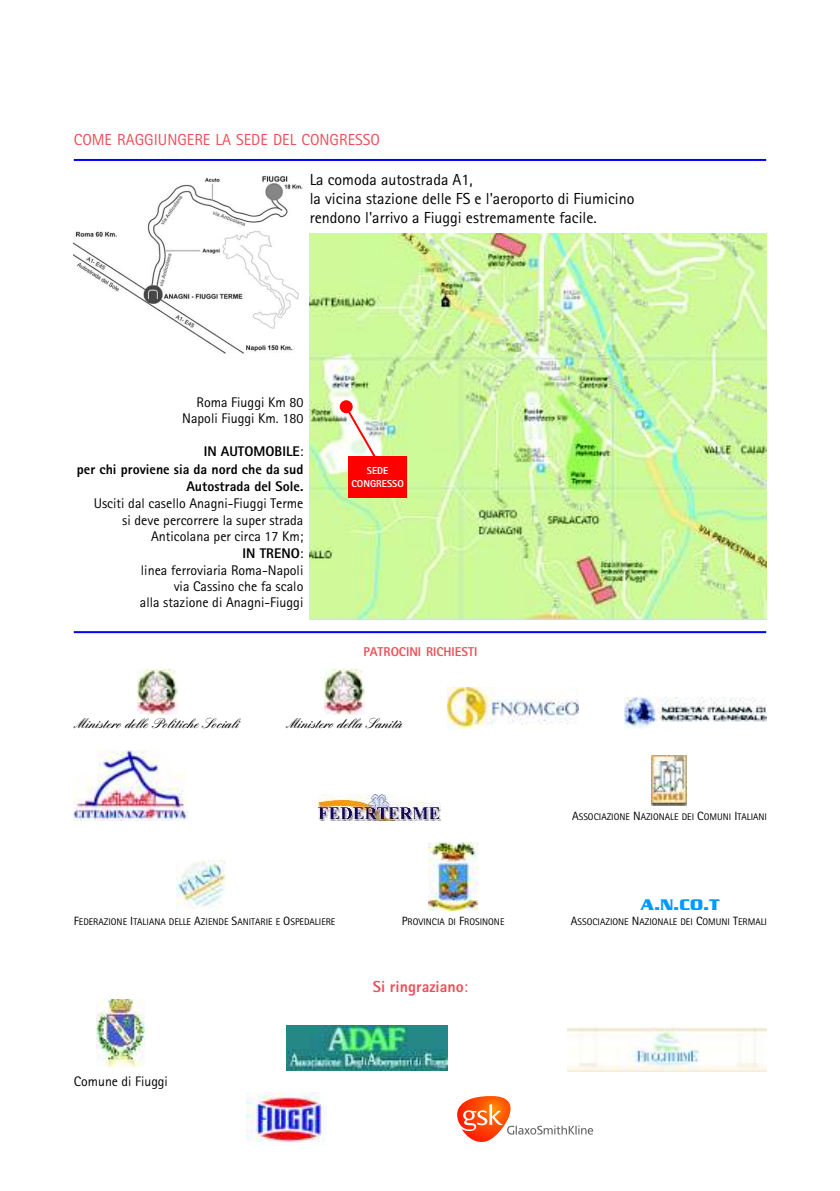
<style>
.page{position:relative;width:840px;height:1191px;background:#fff}
.page>*{position:absolute;margin:0;border:0;box-sizing:border-box;transform-origin:0 0}
.t1{font:16px/18.6px "Rotis Sans Serif";color:#000}
.t2{font:16px "Rotis Sans Serif";color:#ed4f59}
.t3{font:700 16px "Rotis Sans Serif";color:#ed4f59}
.t4{font:700 16px "Serpentine D";color:#09f}
.t5{font:14px/16.6px "Rotis Sans Serif";color:#000;text-align:right}
.t6{font:700 14px/17.4px "Rotis Sans Serif";color:#000;text-align:right}
.t7{font:600 14px "Englische Sch T";color:#000}
.t8{font:13.8px "Rotis Sans Serif";color:#000}
.t9{font:700 12.8px "Rotis Sans Serif";color:#ed4f59}
.t10{font:700 10px/12.4px "Rotis Sans Serif";color:#fff;text-align:center}
.t11{font:9.6px "Rotis Sans Serif";color:#000}
.s1{font-weight:400}
.s2{font-weight:700}
.s3{font-size:12px}
</style>
<div class="page">
<img style="left:96px;top:999px;width:48px;height:67px">
<img style="left:567px;top:1027px;width:198px;height:44px">
<img style="left:286px;top:1025px;width:161px;height:45px">
<img style="left:309px;top:234px;width:456px;height:385px">
<img style="left:74px;top:176px;width:229px;height:178px">
<hr style="left:74px;top:159px;width:691px;height:2px;background:#00f">
<hr style="left:74px;top:631px;width:691px;height:2px;background:#00f">
<div style="left:339px;top:400px;width:13px;height:13px;background:#f00;border-radius:50%"></div>
<svg style="left:346px;top:409px;width:32px;height:52px"></svg>
<div style="left:348px;top:456px;width:58px;height:41px;background:#f00"></div>
<img style="left:447px;top:687px;width:131px;height:41px">
<img style="left:137px;top:670px;width:40px;height:44px">
<img style="left:324px;top:670px;width:40px;height:44px">
<img style="left:624px;top:697px;width:141px;height:31px">
<img style="left:74px;top:750px;width:113px;height:70px">
<img style="left:318px;top:794px;width:122px;height:26px">
<img style="left:651px;top:755px;width:35px;height:51px">
<img style="left:176px;top:860px;width:50px;height:49px">
<img style="left:428px;top:842px;width:49px;height:68px">
<img style="left:247px;top:1092px;width:77px;height:51px">
<svg style="left:457px;top:1096px;width:135px;height:46px"></svg>
<p class="t2" style="left:74px;top:134px;width:307px">COME RAGGIUNGERE LA SEDE DEL CONGRESSO</p>
<p class="t1" style="left:309px;top:172px;width:326px">La comoda autostrada A1,<br>la vicina stazione delle FS e l'aeroporto di Fiumicino rendono l'arrivo a Fiuggi estremamente facile.</p>
<p class="t5" style="left:182px;top:395px;width:123px">Roma Fiuggi Km 80<br>Napoli Fiuggi Km. 180</p>
<p class="t6" style="left:77px;top:444px;width:228px">IN AUTOMOBILE<span class="s1">:<br></span>per chi proviene sia da nord che da sud<br>Autostrada del Sole.</p>
<p class="t5" style="left:94px;top:496px;width:211px">Usciti dal casello Anagni-Fiuggi Terme si deve percorrere la super strada<br>Anticolana per circa 17 Km;<br><span class="s2">IN TRENO</span>:<br>linea ferroviaria Roma-Napoli<br>via Cassino che fa scalo<br>alla stazione di Anagni-Fiuggi</p>
<p class="t10" style="left:351px;top:466px;width:54px">SEDE<br>CONGRESSO</p>
<p class="t9" style="left:363px;top:647px;width:116px">PATROCINI RICHIESTI</p>
<p class="t7" style="left:74px;top:718px;width:166px">Ministero delle Politiche Sociali</p>
<p class="t7" style="left:286px;top:718px;width:117px">Ministero della Sanità</p>
<p class="t11" style="left:74px;top:918px;width:263px"><span class="s3">F</span>EDERAZIONE <span class="s3">I</span>TALIANA DELLE <span class="s3">A</span>ZIENDE <span class="s3">S</span>ANITARIE E <span class="s3">O</span>SPEDALIERE</p>
<p class="t11" style="left:401px;top:918px;width:104px"><span class="s3">P</span>ROVINCIA DI <span class="s3">F</span>ROSINONE</p>
<p class="t8" style="left:74px;top:1076px;width:96px">Comune di Fiuggi</p>
<p class="t3" style="left:372px;top:980px;width:97px">Si ringraziano<span class="s1">:</span></p>
<p class="t11" style="left:571px;top:813px;width:196px"><span class="s3">A</span>SSOCIAZIONE <span class="s3">N</span>AZIONALE DEI <span class="s3">C</span>OMUNI <span class="s3">I</span>TALIANI</p>
<p class="t4" style="left:640px;top:897px;width:80px">A.N.CO.T</p>
<p class="t11" style="left:570px;top:918px;width:198px"><span class="s3">A</span>SSOCIAZIONE <span class="s3">N</span>AZIONALE DEI <span class="s3">C</span>OMUNI <span class="s3">T</span>ERMALI</p>
</div>
